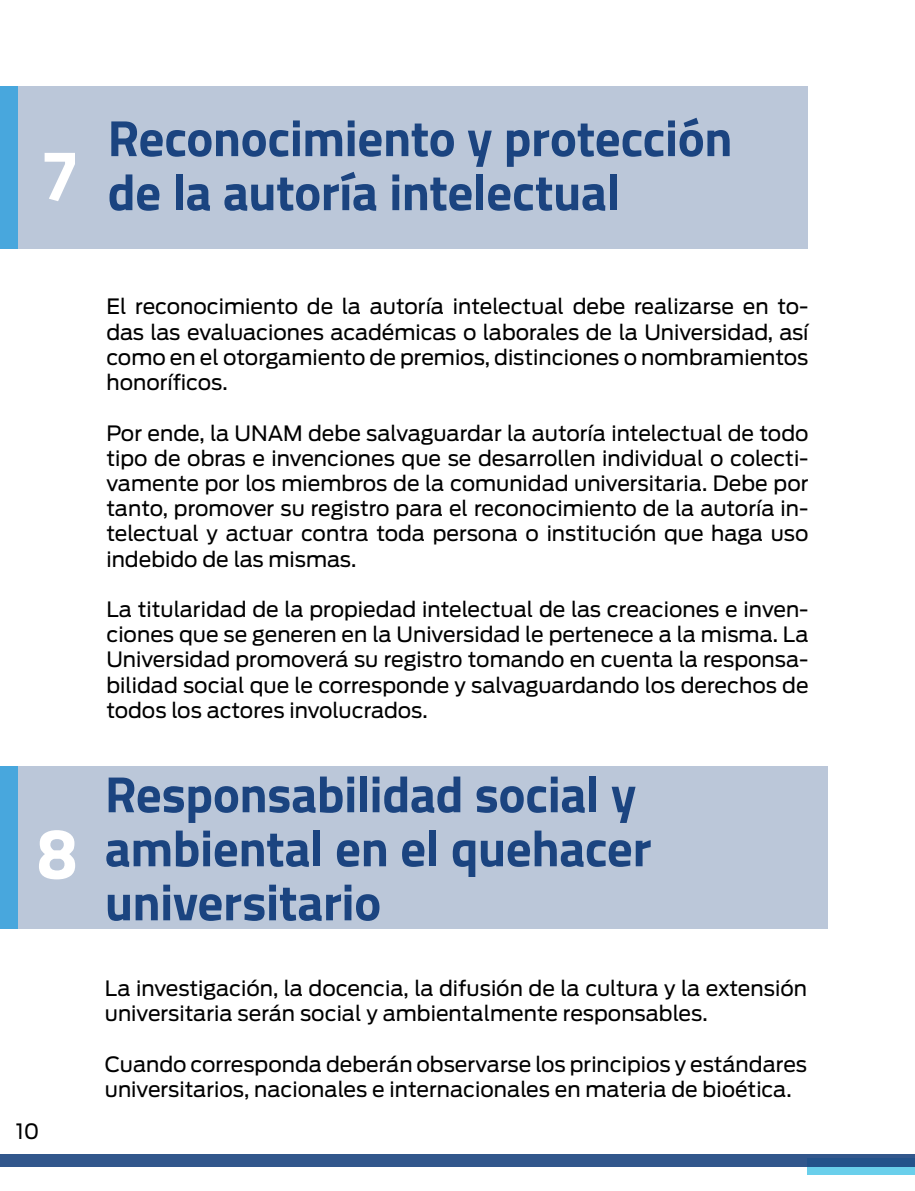
<style>
.page{position:relative;width:915px;height:1191px;background:#fff}
.page>*{position:absolute;margin:0;border:0;box-sizing:border-box;transform-origin:0 0}
.t1{font:700 72px "Cairo";color:#fff}
.t2{font:700 51px/54px "Cairo";letter-spacing:-.01em;color:#1b4480}
.t3{font:21px/25.2px "Antenna";color:#000;text-align:justify}
</style>
<div class="page">
<svg style="left:806px;top:1166px;width:108px;height:8px"></svg>
<svg style="left:0;top:1154px;width:914px;height:12px;background:#30568b"></svg>
<div style="left:0;top:87px;width:807px;height:162px;background:#bbc7d9"></div>
<div style="left:0;top:766px;width:827px;height:162px;background:#bbc7d9"></div>
<div style="left:0;top:87px;width:17px;height:162px;background:#48a7dd"></div>
<div style="left:0;top:766px;width:17px;height:162px;background:#48a7dd"></div>
<h2 class="t2" style="left:40px;top:111px;width:694px;text-indent:68px">Reconocimiento y protección<br><sup>7</sup> de la autoría intelectual</h2>
<h1 class="t1" style="left:37px;top:811px;width:42px">8</h1>
<p class="t3" style="left:16px;top:1119px;width:25px">10</p>
<p class="t3" style="left:106px;top:294px;width:703px">El reconocimiento de la autoría intelectual debe realizarse en to&shy;das las evaluaciones académicas o laborales de la Universidad, así como en el otorgamiento de premios, distinciones o nombramientos honoríficos.</p>
<p class="t3" style="left:106px;top:420px;width:703px">Por ende, la UNAM debe salvaguardar la autoría intelectual de todo tipo de obras e invenciones que se desarrollen individual o colecti&shy;vamente por los miembros de la comunidad universitaria. Debe por tanto, promover su registro para el reconocimiento de la autoría in&shy;telectual y actuar contra toda persona o institución que haga uso indebido de las mismas.</p>
<p class="t3" style="left:106px;top:597px;width:703px">La titularidad de la propiedad intelectual de las creaciones e inven&shy;ciones que se generen en la Universidad le pertenece a la misma. La Universidad promoverá su registro tomando en cuenta la responsa&shy;bilidad social que le corresponde y salvaguardando los derechos de todos los actores involucrados.</p>
<h2 class="t2" style="left:105px;top:767px;width:548px">Responsabilidad social y ambiental en el quehacer universitario</h2>
<p class="t3" style="left:105px;top:976px;width:703px">La investigación, la docencia, la difusión de la cultura y la extensión universitaria serán social y ambientalmente responsables.</p>
<p class="t3" style="left:105px;top:1051px;width:703px">Cuando corresponda deberán observarse los principios y estándares universitarios, nacionales e internacionales en materia de bioética.</p>
</div>
